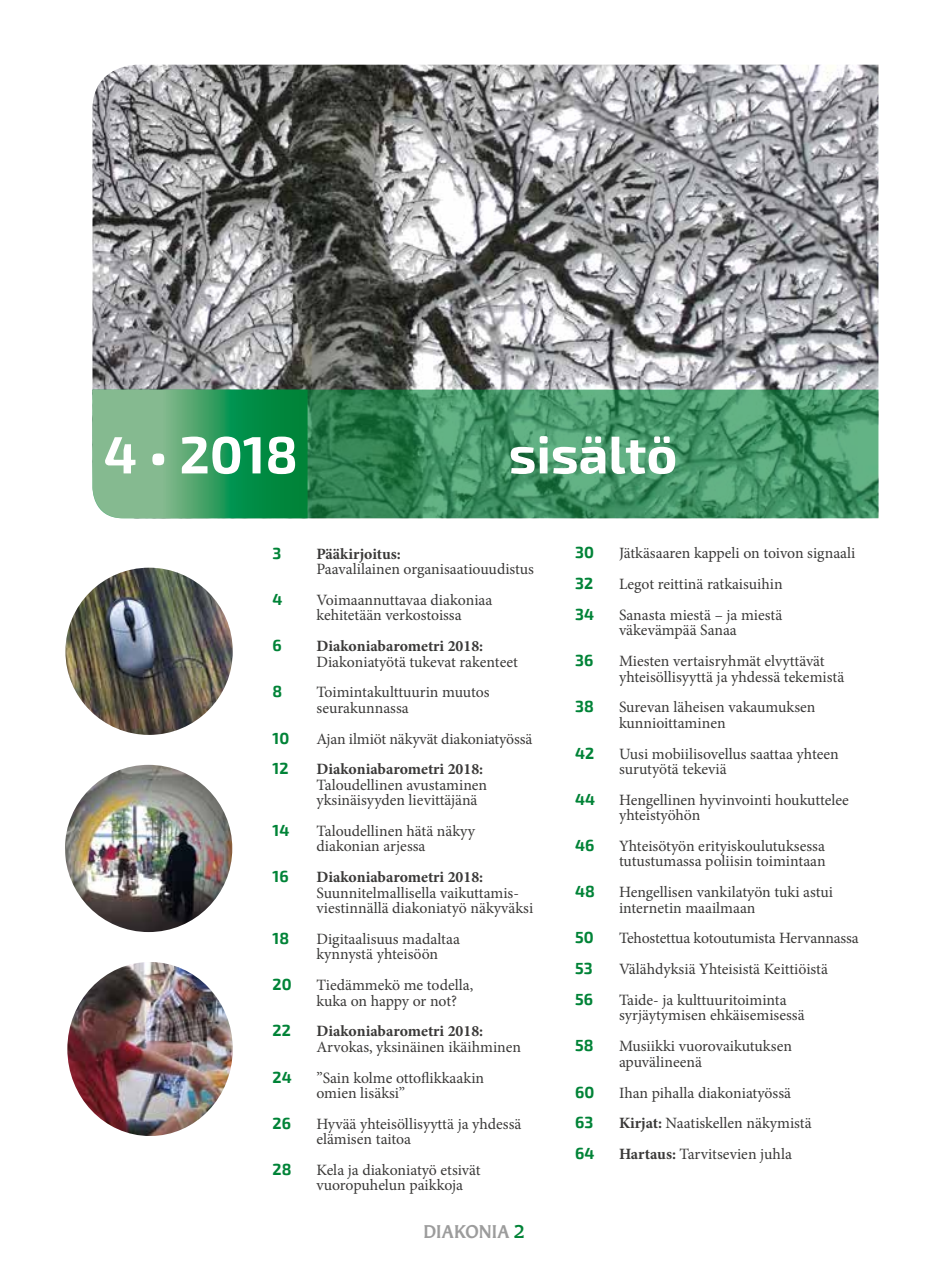
<style>
.page{position:relative;width:943px;height:1265px;background:#fff}
.page>*{position:absolute;margin:0;border:0;box-sizing:border-box;transform-origin:0 0}
.t1{font:700 52.5px "Exo 2";color:#fff}
.t2{font:700 17.5px "Martti Display";color:#9c9c9c}
.t3{font:15.75px/15.4px "Minion Pro";color:#3a3938}
.t4{font:700 15.75px "Minion Pro";color:#3a3938}
.t5{font:700 15.75px "Exo 2";color:#008337}
.s1{color:#008337}
.s2{font-weight:700}
</style>
<div class="page">
<img style="left:92px;top:65px;width:786px;height:325px">
<svg style="left:307px;top:390px;width:571px;height:128px;background:#419163"></svg>
<svg style="left:92px;top:390px;width:215px;height:128px;background:#44a26a"></svg>
<img style="left:65px;top:568px;width:168px;height:167px;border-radius:84px">
<img style="left:67px;top:962px;width:166px;height:174px">
<img style="left:65px;top:765px;width:167px;height:167px;border-radius:84px">
<h1 class="t1" style="left:104px;top:424px;width:196px">4 • 2018</h1>
<h1 class="t1" style="left:508px;top:424px;width:170px">sisältö</h1>
<p class="t5" style="left:273px;top:544px;width:10px">3</p>
<p class="t4" style="left:316px;top:543px;width:86px">Pääkirjoitus:</p>
<p class="t3" style="left:316px;top:562px;width:219px">Paavalilainen organisaatiouudistus</p>
<p class="t5" style="left:273px;top:590px;width:12px">4</p>
<p class="t3" style="left:316px;top:592px;width:177px">Voimaannuttavaa diakoniaa kehitetään verkostoissa</p>
<p class="t5" style="left:273px;top:636px;width:11px">6</p>
<p class="t4" style="left:316px;top:635px;width:168px">Diakoniabarometri 2018:</p>
<p class="t3" style="left:316px;top:654px;width:203px">Diakoniatyötä tukevat rakenteet</p>
<p class="t5" style="left:273px;top:682px;width:11px">8</p>
<p class="t3" style="left:316px;top:685px;width:175px">Toimintakulttuurin muutos seurakunnassa</p>
<p class="t5" style="left:273px;top:729px;width:18px">10</p>
<p class="t3" style="left:316px;top:731px;width:217px">Ajan ilmiöt näkyvät diakoniatyössä</p>
<p class="t5" style="left:273px;top:759px;width:17px">12</p>
<p class="t4" style="left:316px;top:758px;width:168px">Diakoniabarometri 2018:</p>
<p class="t3" style="left:316px;top:777px;width:172px">Taloudellinen avustaminen yksinäisyyden lievittäjänä</p>
<p class="t5" style="left:273px;top:821px;width:18px">14</p>
<p class="t3" style="left:316px;top:823px;width:160px">Taloudellinen hätä näkyy diakonian arjessa</p>
<p class="t5" style="left:273px;top:867px;width:18px">16</p>
<p class="t4" style="left:316px;top:866px;width:168px">Diakoniabarometri 2018:</p>
<p class="t3" style="left:316px;top:885px;width:218px">Suunnitelmallisella vaikuttamis&shy;viestinnällä diakoniatyö näkyväksi</p>
<p class="t5" style="left:273px;top:929px;width:18px">18</p>
<p class="t3" style="left:316px;top:931px;width:145px">Digitaalisuus madaltaa kynnystä yhteisöön</p>
<p class="t5" style="left:273px;top:975px;width:21px">20</p>
<p class="t3" style="left:316px;top:977px;width:158px">Tiedämmekö me todella, kuka on happy or not?</p>
<p class="t5" style="left:273px;top:1021px;width:20px">22</p>
<p class="t4" style="left:316px;top:1020px;width:168px">Diakoniabarometri 2018:</p>
<p class="t3" style="left:316px;top:1039px;width:206px">Arvokas, yksinäinen ikäihminen</p>
<p class="t5" style="left:273px;top:1068px;width:21px">24</p>
<p class="t3" style="left:316px;top:1070px;width:169px">”Sain kolme ottoflikkaakin omien lisäksi”</p>
<p class="t5" style="left:273px;top:1114px;width:20px">26</p>
<p class="t3" style="left:316px;top:1116px;width:206px">Hyvää yhteisöllisyyttä ja yhdessä elämisen taitoa</p>
<p class="t5" style="left:273px;top:1160px;width:20px">28</p>
<p class="t3" style="left:316px;top:1162px;width:166px">Kela ja diakoniatyö etsivät vuoropuhelun paikkoja</p>
<p class="t2" style="left:423px;top:1221px;width:102px">DIAKONIA <span class="s1">2</span></p>
<p class="t5" style="left:575px;top:543px;width:20px">30</p>
<p class="t3" style="left:619px;top:546px;width:238px">Jätkäsaaren kappeli on toivon signaali</p>
<p class="t5" style="left:575px;top:574px;width:20px">32</p>
<p class="t3" style="left:619px;top:577px;width:165px">Legot reittinä ratkaisuihin</p>
<p class="t5" style="left:575px;top:605px;width:20px">34</p>
<p class="t3" style="left:619px;top:607px;width:165px">Sanasta miestä – ja miestä väkevämpää Sanaa</p>
<p class="t5" style="left:575px;top:651px;width:20px">36</p>
<p class="t3" style="left:619px;top:654px;width:227px">Miesten vertaisryhmät elvyttävät yhteisöllisyyttä ja yhdessä tekemistä</p>
<p class="t5" style="left:575px;top:697px;width:20px">38</p>
<p class="t3" style="left:619px;top:700px;width:198px">Surevan läheisen vakaumuksen kunnioittaminen</p>
<p class="t5" style="left:575px;top:744px;width:21px">42</p>
<p class="t3" style="left:619px;top:746px;width:221px">Uusi mobiilisovellus saattaa yhteen surutyötä tekeviä</p>
<p class="t5" style="left:575px;top:790px;width:22px">44</p>
<p class="t3" style="left:619px;top:792px;width:231px">Hengellinen hyvinvointi houkuttelee yhteistyöhön</p>
<p class="t5" style="left:575px;top:836px;width:21px">46</p>
<p class="t3" style="left:619px;top:838px;width:208px">Yhteisötyön erityiskoulutuksessa tutustumassa poliisin toimintaan</p>
<p class="t5" style="left:575px;top:882px;width:21px">48</p>
<p class="t3" style="left:619px;top:885px;width:215px">Hengellisen vankilatyön tuki astui internetin maailmaan</p>
<p class="t5" style="left:575px;top:928px;width:20px">50</p>
<p class="t3" style="left:619px;top:931px;width:241px">Tehostettua kotoutumista Hervannassa</p>
<p class="t5" style="left:575px;top:959px;width:19px">53</p>
<p class="t3" style="left:619px;top:962px;width:210px">Välähdyksiä Yhteisistä Keittiöistä</p>
<p class="t5" style="left:575px;top:990px;width:19px">56</p>
<p class="t3" style="left:619px;top:992px;width:187px">Taide- ja kulttuuritoiminta syrjäytymisen ehkäisemisessä</p>
<p class="t5" style="left:575px;top:1036px;width:20px">58</p>
<p class="t3" style="left:619px;top:1039px;width:174px">Musiikki vuorovaikutuksen apuvälineenä</p>
<p class="t5" style="left:575px;top:1083px;width:21px">60</p>
<p class="t3" style="left:619px;top:1085px;width:174px">Ihan pihalla diakoniatyössä</p>
<p class="t5" style="left:575px;top:1113px;width:20px">63</p>
<p class="t3" style="left:619px;top:1116px;width:194px"><span class="s2">Kirjat:</span> Naatiskellen näkymistä</p>
<p class="t5" style="left:575px;top:1144px;width:21px">64</p>
<p class="t3" style="left:619px;top:1146px;width:174px"><span class="s2">Hartaus:</span> Tarvitsevien juhla</p>
</div>
